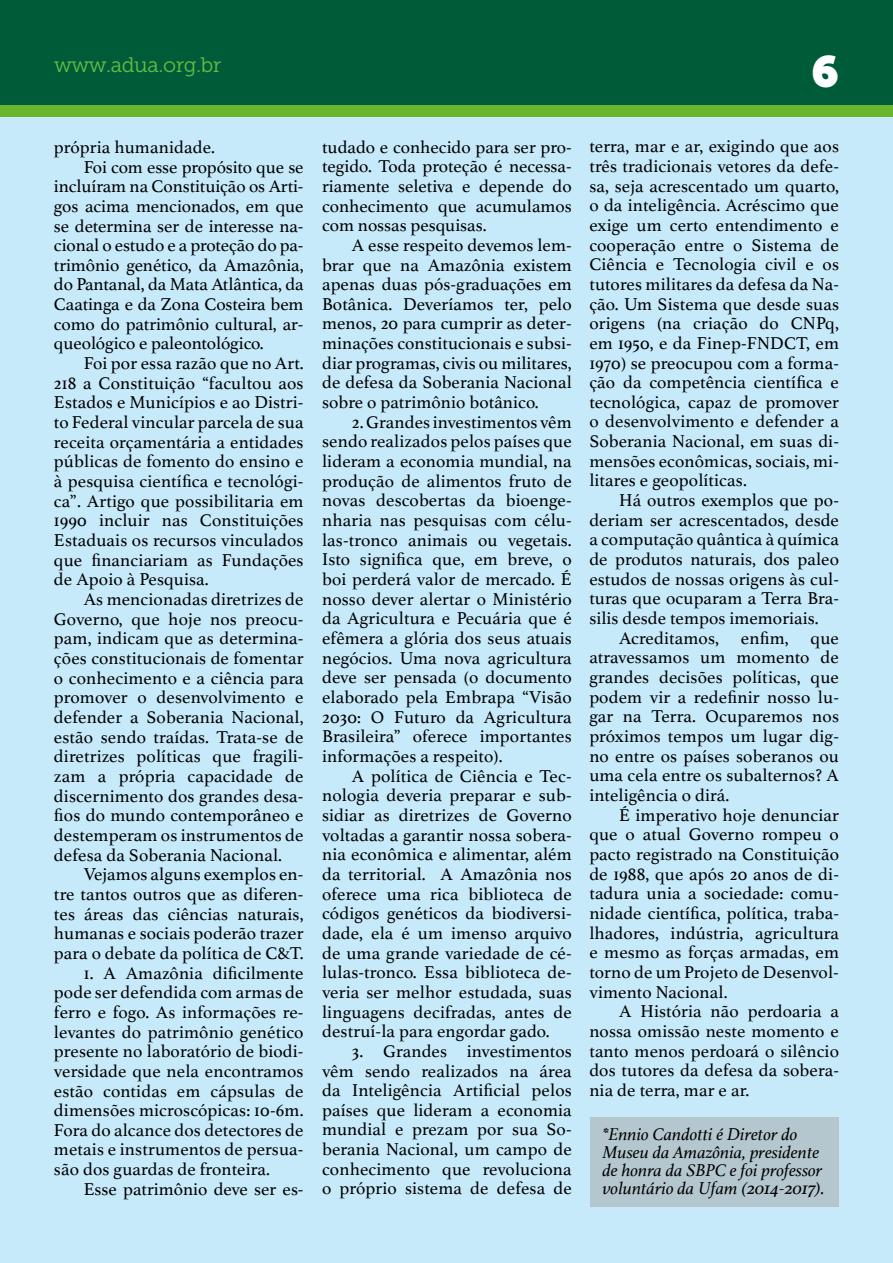
<style>
.page{position:relative;width:893px;height:1263px;background:#fff}
.page>*{position:absolute;margin:0;border:0;box-sizing:border-box;transform-origin:0 0}
.t1{font:43.5px "Museo Slab";color:#fff}
.t2{font:21px "Museo Slab 300";letter-spacing:-.02em;color:#65bc46}
.t3{font:18px/19.6px "Athelas";letter-spacing:.01em;color:#000;text-align:justify}
.t4{font:italic 18px/18px "Athelas";color:#000}
</style>
<div class="page">
<div style="left:0;top:117px;width:893px;height:1146px;background:#c7eafb"></div>
<div style="left:0;top:0;width:893px;height:105px;background:#005c38"></div>
<div style="left:0;top:105px;width:893px;height:12px;background:#69b52e"></div>
<div style="left:590px;top:1117px;width:249px;height:89px;background:#b4c7cf"></div>
<p class="t2" style="left:54px;top:53px;width:169px">www.adua.org.br</p>
<h1 class="t1" style="left:812px;top:46px;width:29px">6</h1>
<p class="t3" style="left:54px;top:137px;width:163px">própria humanidade.</p>
<p class="t3" style="left:84px;top:156px;width:221px">Foi com esse propósito que se</p>
<p class="t3" style="left:54px;top:176px;width:251px">incluíram na Constituição os Arti-</p>
<p class="t3" style="left:54px;top:196px;width:251px">gos acima mencionados, em que</p>
<p class="t3" style="left:54px;top:215px;width:251px">se determina ser de interesse na-</p>
<p class="t3" style="left:54px;top:235px;width:251px">cional o estudo e a proteção do pa-</p>
<p class="t3" style="left:54px;top:255px;width:251px">trimônio genético, da Amazônia,</p>
<p class="t3" style="left:54px;top:274px;width:251px">do Pantanal, da Mata Atlântica, da</p>
<p class="t3" style="left:54px;top:294px;width:251px">Caatinga e da Zona Costeira bem</p>
<p class="t3" style="left:54px;top:313px;width:251px">como do patrimônio cultural, ar-</p>
<p class="t3" style="left:54px;top:333px;width:211px">queológico e paleontológico.</p>
<p class="t3" style="left:84px;top:353px;width:221px">Foi por essa razão que no Art.</p>
<p class="t3" style="left:54px;top:372px;width:251px">218 a Constituição “facultou aos</p>
<p class="t3" style="left:54px;top:392px;width:251px">Estados e Municípios e ao Distri-</p>
<p class="t3" style="left:54px;top:412px;width:251px">to Federal vincular parcela de sua</p>
<p class="t3" style="left:54px;top:431px;width:251px">receita orçamentária a entidades</p>
<p class="t3" style="left:54px;top:451px;width:251px">públicas de fomento do ensino e</p>
<p class="t3" style="left:54px;top:471px;width:251px">à pesquisa científica e tecnológi-</p>
<p class="t3" style="left:54px;top:490px;width:251px">ca”. Artigo que possibilitaria em</p>
<p class="t3" style="left:54px;top:510px;width:251px">1990 incluir nas Constituições</p>
<p class="t3" style="left:54px;top:530px;width:251px">Estaduais os recursos vinculados</p>
<p class="t3" style="left:54px;top:549px;width:251px">que financiariam as Fundações</p>
<p class="t3" style="left:54px;top:569px;width:156px">de Apoio à Pesquisa.</p>
<p class="t3" style="left:84px;top:589px;width:221px">As mencionadas diretrizes de</p>
<p class="t3" style="left:54px;top:608px;width:251px">Governo, que hoje nos preocu-</p>
<p class="t3" style="left:54px;top:628px;width:251px">pam, indicam que as determina-</p>
<p class="t3" style="left:54px;top:648px;width:251px">ções constitucionais de fomentar</p>
<p class="t3" style="left:54px;top:667px;width:251px">o conhecimento e a ciência para</p>
<p class="t3" style="left:54px;top:687px;width:251px">promover o desenvolvimento e</p>
<p class="t3" style="left:54px;top:707px;width:251px">defender a Soberania Nacional,</p>
<p class="t3" style="left:54px;top:726px;width:251px">estão sendo traídas. Trata-se de</p>
<p class="t3" style="left:54px;top:746px;width:251px">diretrizes políticas que fragili-</p>
<p class="t3" style="left:54px;top:766px;width:251px">zam a própria capacidade de</p>
<p class="t3" style="left:54px;top:785px;width:251px">discernimento dos grandes desa-</p>
<p class="t3" style="left:54px;top:805px;width:251px">fios do mundo contemporâneo e</p>
<p class="t3" style="left:54px;top:825px;width:251px">destemperam os instrumentos de</p>
<p class="t3" style="left:54px;top:844px;width:230px">defesa da Soberania Nacional.</p>
<p class="t3" style="left:84px;top:864px;width:221px">Vejamos alguns exemplos en-</p>
<p class="t3" style="left:54px;top:884px;width:251px">tre tantos outros que as diferen-</p>
<p class="t3" style="left:54px;top:903px;width:251px">tes áreas das ciências naturais,</p>
<p class="t3" style="left:54px;top:923px;width:251px">humanas e sociais poderão trazer</p>
<p class="t3" style="left:54px;top:942px;width:251px">para o debate da política de C&amp;T.</p>
<p class="t3" style="left:54px;top:962px;width:251px;text-indent:30px">1. A Amazônia dificilmente pode ser defendida com armas de ferro e fogo. As informações re&shy;levantes do patrimônio genético presente no laboratório de biodi&shy;versidade que nela encontramos estão contidas em cápsulas de dimensões microscópicas: 10-6m.<br>Fora do alcance dos detectores de metais e instrumentos de persua&shy;são dos guardas de fronteira.</p>
<p class="t3" style="left:84px;top:1178px;width:221px">Esse patrimônio deve ser es-</p>
<p class="t3" style="left:322px;top:136px;width:251px">tudado e conhecido para ser pro&shy;tegido. Toda proteção é necessa&shy;riamente seletiva e depende do conhecimento que acumulamos com nossas pesquisas.</p>
<p class="t3" style="left:322px;top:235px;width:251px;text-indent:30px">A esse respeito devemos lem&shy;brar que na Amazônia existem apenas duas pós-graduações em Botânica. Deveríamos ter, pelo menos, 20 para cumprir as deter&shy;minações constitucionais e subsi&shy;diar programas, civis ou militares, de defesa da Soberania Nacional sobre o patrimônio botânico.</p>
<p class="t3" style="left:322px;top:411px;width:251px;text-indent:30px">2. Grandes investimentos vêm sendo realizados pelos países que lideram a economia mundial, na produção de alimentos fruto de novas descobertas da bioenge&shy;nharia nas pesquisas com célu&shy;las-tronco animais ou vegetais.<br>Isto significa que, em breve, o boi perderá valor de mercado. É nosso dever alertar o Ministério da Agricultura e Pecuária que é efêmera a glória dos seus atuais negócios. Uma nova agricultura deve ser pensada (o documento elaborado pela Embrapa “Visão 2030: O Futuro da Agricultura Brasileira” oferece importantes informações a respeito).</p>
<p class="t3" style="left:322px;top:765px;width:251px;text-indent:30px">A política de Ciência e Tec&shy;nologia deveria preparar e sub&shy;sidiar as diretrizes de Governo voltadas a garantir nossa sobera&shy;nia econômica e alimentar, além da territorial. A Amazônia nos oferece uma rica biblioteca de códigos genéticos da biodiversi&shy;dade, ela é um imenso arquivo de uma grande variedade de cé&shy;lulas-tronco. Essa biblioteca de&shy;veria ser melhor estudada, suas linguagens decifradas, antes de destruí-la para engordar gado.</p>
<p class="t3" style="left:322px;top:1040px;width:251px;text-indent:30px">3. Grandes investimentos vêm sendo realizados na área da Inteligência Artificial pelos países que lideram a economia mundial e prezam por sua So&shy;berania Nacional, um campo de conhecimento que revoluciona o próprio sistema de defesa de</p>
<p class="t3" style="left:589px;top:136px;width:251px">terra, mar e ar, exigindo que aos três tradicionais vetores da defe&shy;sa, seja acrescentado um quarto, o da inteligência. Acréscimo que exige um certo entendimento e cooperação entre o Sistema de Ciência e Tecnologia civil e os tutores militares da defesa da Na&shy;ção. Um Sistema que desde suas origens (na criação do CNPq, em 1950, e da Finep-FNDCT, em 1970) se preocupou com a forma&shy;ção da competência científica e tecnológica, capaz de promover o desenvolvimento e defender a Soberania Nacional, em suas di&shy;mensões econômicas, sociais, mi&shy;litares e geopolíticas.</p>
<p class="t3" style="left:589px;top:490px;width:251px;text-indent:30px">Há outros exemplos que po&shy;deriam ser acrescentados, desde a computação quântica à química de produtos naturais, dos paleo estudos de nossas origens às cul&shy;turas que ocuparam a Terra Bra&shy;silis desde tempos imemoriais.</p>
<p class="t3" style="left:589px;top:627px;width:251px;text-indent:30px">Acreditamos, enfim, que atravessamos um momento de grandes decisões políticas, que podem vir a redefinir nosso lu&shy;gar na Terra. Ocuparemos nos próximos tempos um lugar dig&shy;no entre os países soberanos ou uma cela entre os subalternos? A inteligência o dirá.</p>
<p class="t3" style="left:589px;top:804px;width:251px;text-indent:30px">É imperativo hoje denunciar que o atual Governo rompeu o pacto registrado na Constituição de 1988, que após 20 anos de di&shy;tadura unia a sociedade: comu&shy;nidade científica, política, traba&shy;lhadores, indústria, agricultura e mesmo as forças armadas, em torno de um Projeto de Desenvol&shy;vimento Nacional.</p>
<p class="t3" style="left:589px;top:1001px;width:251px;text-indent:30px">A História não perdoaria a nossa omissão neste momento e tanto menos perdoará o silêncio dos tutores da defesa da sobera&shy;nia de terra, mar e ar.</p>
<p class="t4" style="left:602px;top:1125px;width:224px">*Ennio Candotti é Diretor do<br>Museu da Amazônia, presidente de honra da SBPC e foi professor voluntário da Ufam (2014-2017).</p>
</div>
